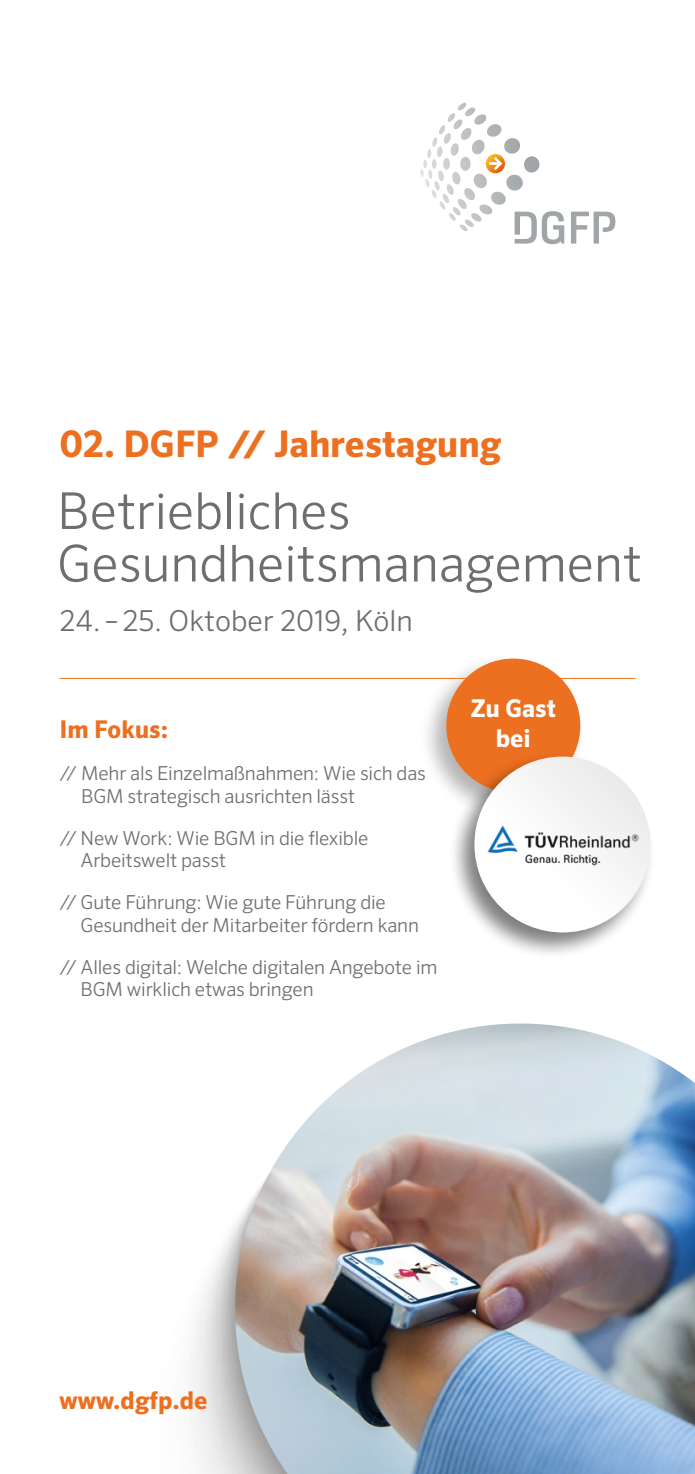
<style>
.page{position:relative;width:695px;height:1474px;background:#fff}
.page>*{position:absolute;margin:0;border:0;box-sizing:border-box;transform-origin:0 0}
.VA-Titel{font:300 50.75px/52.5px "Sero Pro";color:#6e6e6e}
.Headline_2{font:700 36.75px "Sero Pro";color:#ed6f20}
.Headline_3{font:300 28.88px "Sero Pro";color:#6e6e6e}
.Headline_3_14pt{font:700 24.5px "Sero Pro";color:#ed6f20}
.Headline_3_14pt-2{font:700 24.5px/29.8px "Sero Pro";color:#fff;text-align:center}
.copy_11pt{font:300 19.25px/22.4px "Sero Pro";letter-spacing:-.01em;color:#6e6e6e}
</style>
<div class="page">
<div style="left:418px;top:652px;width:168px;height:168px;background:#000;opacity:.3"></div>
<div style="left:446px;top:658px;width:134px;height:134px;background:#ed6f20;border-radius:50%"></div>
<div style="left:447px;top:750px;width:208px;height:209px;background:#000;opacity:.3"></div>
<div style="left:474px;top:756px;width:176px;height:176px;background:linear-gradient(to right,#fefdfd,#f0f1f1);border-radius:88px"></div>
<img style="left:235px;top:1023px;width:459px;height:450px">
<svg style="left:420px;top:103px;width:120px;height:74px"></svg>
<svg style="left:571px;top:212px;width:44px;height:31px"></svg>
<svg style="left:514px;top:211px;width:50px;height:33px"></svg>
<hr style="left:60px;top:678px;width:575px;height:1px;background:#ed6f20">
<img style="left:484px;top:822px;width:157px;height:45px">
<p class="Headline_2" style="left:60px;top:421px;width:443px">02. DGFP // Jahrestagung</p>
<p class="VA-Titel" style="left:57px;top:484px;width:586px">Betriebliches<br>Gesundheitsmanagement</p>
<p class="Headline_3" style="left:60px;top:603px;width:354px">24. –25. Oktober 2019, Köln</p>
<p class="Headline_3_14pt" style="left:60px;top:714px;width:110px">Im Fokus:</p>
<p class="copy_11pt" style="left:81px;top:762px;width:346px;text-indent:-22px">// Mehr als Einzelmaßnahmen: Wie sich das<br>BGM strategisch ausrichten lässt</p>
<p class="copy_11pt" style="left:81px;top:826px;width:289px;text-indent:-21px">// New Work: Wie BGM in die flexible<br>Arbeitswelt passt</p>
<p class="copy_11pt" style="left:81px;top:891px;width:340px;text-indent:-21px">// Gute Führung: Wie gute Führung die<br>Gesundheit der Mitarbeiter fördern kann</p>
<p class="copy_11pt" style="left:81px;top:955px;width:358px;text-indent:-21px">// Alles digital: Welche digitalen Angebote im<br>BGM wirklich etwas bringen</p>
<p class="Headline_3_14pt-2" style="left:470px;top:694px;width:87px">Zu Gast bei</p>
<p class="Headline_3_14pt" style="left:59px;top:1385px;width:149px">www.dgfp.de</p>
</div>
